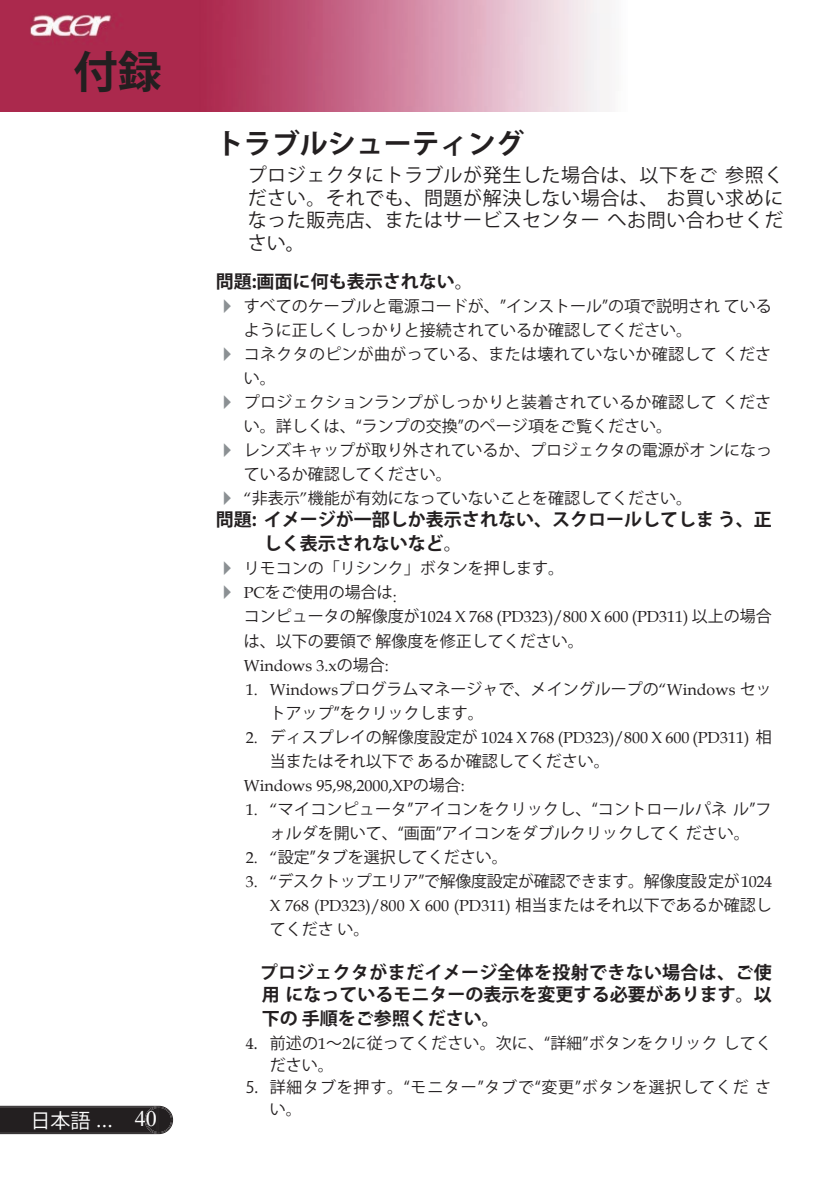
<style>
.page{position:relative;width:840px;height:1191px;background:#fff}
.page>*{position:absolute;margin:0;border:0;box-sizing:border-box;transform-origin:0 0}
.t1{font:700 44px "Koz Go Std";color:#231f20}
.t2{font:700 28px "Koz Go Std";color:#231f20}
.t3{font:20px "Koz Go Std";color:#fff}
.t4{font:19px/22.8px "Koz Go Std";letter-spacing:.03em;color:#231f20;text-align:justify}
.t5{font:700 18px/24px "Koz Go Std";color:#231f20}
.t6{font:16px/24px "Koz Go Std";color:#231f20}
.t7{font:16px "Book Antiqua";color:#231f20}
.t8{font:16px/24px "Koz Go Std";letter-spacing:.02em;color:#231f20}
.t9{font:16px "Koz Go Std";letter-spacing:-.02em;color:#231f20}
.t10{font:16px/22px "Koz Go Std";letter-spacing:.045em;color:#231f20}
.s1{font-family:"Century Gothic"}
.s2{font-family:"Times New Roman";font-size:22px}
.s3{font-weight:700}
.s4{font-weight:400}
.s5{color:#8b9093}
.s6{font-family:"Book Antiqua"}
.s7{font-family:"Koz Go Std"}
</style>
<div class="page">
<svg style="left:0;top:1105px;width:173px;height:29px;background:#312d2e"></svg>
<img style="left:0;top:0;width:610px;height:112px">
<h1 class="t1" style="left:74px;top:44px;width:89px">付録</h1>
<p class="t3" style="left:30px;top:1107px;width:128px">日本語 <span class="s1">...</span> <span class="s2">40</span></p>
<h2 class="t2" style="left:215px;top:125px;width:309px">トラブルシューティング</h2>
<p class="t4" style="left:247px;top:164px;width:537px">プロジェクタにトラブルが発生した場合は、以下をご 参照ください。それでも、問題が解決しない場合は、 お買い求めになった販売店、またはサービスセンター へお問い合わせください<span class="s3">。</span></p>
<p class="t5" style="left:215px;top:271px;width:258px">問題:画面に何も表示されない<span class="s4">。</span></p>
<p class="t6" style="left:243px;top:295px;width:529px;text-indent:-28px"><span class="s5">✔</span> すべてのケーブルと電源コードが、”インストール”の項で説明され ているように正しくしっかりと接続されているか確認してください。</p>
<p class="t8" style="left:243px;top:343px;width:529px;text-indent:-28px"><span class="s5">✔</span> コネクタのピンが曲がっている、または壊れていないか確認して ください。</p>
<p class="t8" style="left:243px;top:391px;width:529px;text-indent:-28px"><span class="s5">✔</span> プロジェクションランプがしっかりと装着されているか確認して ください。詳しくは、“ランプの交換”のページ項をご覧ください。</p>
<p class="t6" style="left:243px;top:439px;width:529px;text-indent:-28px"><span class="s5">✔</span> レンズキャップが取り外されているか、プロジェクタの電源がオ ンになっているか確認してください。</p>
<p class="t6" style="left:215px;top:487px;width:477px"><span class="s5">✔</span> <span class="s6">“</span>非表示<span class="s6">”</span>機能が有効になっていないことを確認してください。</p>
<p class="t5" style="left:263px;top:509px;width:509px;text-indent:-48px">問題: イメージが一部しか表示されない、スクロールしてしま う、正しく表示されないなど<span class="s4">。</span></p>
<p class="t6" style="left:215px;top:557px;width:349px"><span class="s5">✔</span> リモコンの「リシンク」ボタンを押します。</p>
<p class="t6" style="left:215px;top:581px;width:183px"><span class="s5">✔</span> <span class="s6">PC</span>をご使用の場合は<span class="s6">:</span></p>
<p class="t7" style="left:243px;top:606px;width:529px"><span class="s7">コンピュータの解像度が</span>1024 X 768 (PD323)/800 X 600 (PD311) <span class="s7">以上の場合</span></p>
<p class="t6" style="left:243px;top:629px;width:341px">は、以下の要領で 解像度を修正してください。</p>
<p class="t7" style="left:243px;top:654px;width:146px">Windows 3.x<span class="s7">の場合</span>:</p>
<p class="t6" style="left:269px;top:677px;width:503px;text-indent:-24px"><span class="s6">1. Windows</span>プログラムマネージャで、メイングループの<span class="s6">“Windows</span> セットアップ”をクリックします。</p>
<p class="t7" style="left:245px;top:726px;width:527px">2. <span class="s7">ディスプレイの解像度設定が</span> 1024 X 768 (PD323)/800 X 600 (PD311) <span class="s7">相</span></p>
<p class="t6" style="left:269px;top:749px;width:341px">当またはそれ以下で あるか確認してください。</p>
<p class="t7" style="left:243px;top:774px;width:222px">Windows 95,98,2000,XP<span class="s7">の場合</span>:</p>
<p class="t6" style="left:245px;top:797px;width:527px;text-align:center"><span class="s6">1. “</span>マイコンピュータ”アイコンをクリックし、“コントロールパネ ル”フォルダを開いて、“画面”アイコンをダブルクリックしてく ださい。</p>
<p class="t6" style="left:245px;top:845px;width:263px"><span class="s6">2. “</span>設定”タブを選択してください。</p>
<p class="t9" style="left:245px;top:870px;width:527px"><span class="s6">3. “</span>デスクトップエリア”で解像度設定が確認できます。解像度設 定が <span class="s6">1024</span></p>
<p class="t7" style="left:269px;top:894px;width:503px">X 768 (PD323)/800 X 600 (PD311) <span class="s7">相当またはそれ以下であるか確認し</span></p>
<p class="t6" style="left:269px;top:917px;width:101px">てくださ い。</p>
<p class="t5" style="left:259px;top:962px;width:513px;line-height:22px">プロジェクタがまだイメージ全体を投射できない場合は、ご使用 になっているモニターの表示を変更する必要があります。以</p>
<p class="t5" style="left:261px;top:1007px;width:239px">下の 手順をご参照ください。</p>
<p class="t6" style="left:269px;top:1032px;width:503px;line-height:22px;text-indent:-24px"><span class="s6">4</span>. 前述の<span class="s6">1</span>～<span class="s6">2</span>に従ってください。次に、“詳細”ボタンをクリック してください。</p>
<p class="t10" style="left:269px;top:1076px;width:502px;text-indent:-24px">5. 詳細タブを押す。“モニター”タブで“変更”ボタンを選択してくだ さい。</p>
</div>
